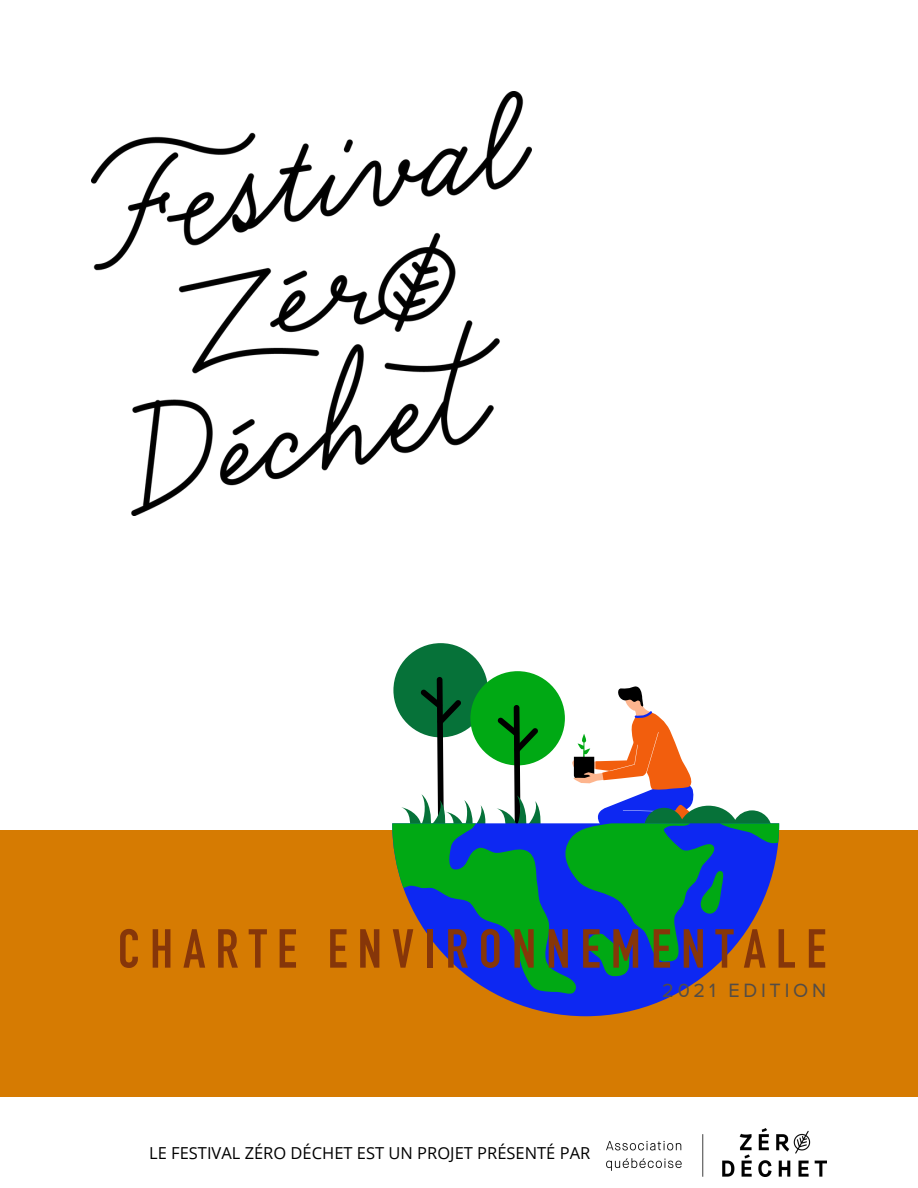
<style>
.page{position:relative;width:918px;height:1188px;background:#fff}
.page>*{position:absolute;margin:0;border:0;box-sizing:border-box;transform-origin:0 0}
.t1{font:700 54px "DIN Condensed";letter-spacing:.19em;color:#863609}
.t2{font:19.8px "Proxima Nova";letter-spacing:.19em;color:#534c46}
.t3{font:16.5px "Open Sans";color:#000}
</style>
<div class="page">
<img style="left:92px;top:92px;width:440px;height:424px">
<div style="left:0;top:830px;width:918px;height:267px;background:#d67b02"></div>
<img style="left:606px;top:1129px;width:221px;height:48px">
<div style="left:393px;top:643px;width:95px;height:94px;background:#067239;border-radius:50%"></div>
<div style="left:470px;top:671px;width:95px;height:94px;background:#00a914;border-radius:50%"></div>
<svg style="left:497px;top:995px;width:177px;height:21px;fill:#0d28f2"></svg>
<svg style="left:392px;top:677px;width:387px;height:318px"></svg>
<p class="t1" style="left:118px;top:929px;width:710px">CHARTE ENVIRONNEMENTALE</p>
<p class="t2" style="left:662px;top:979px;width:165px">2021 EDITION</p>
<p class="t3" style="left:149px;top:1142px;width:443px">LE FESTIVAL ZÉRO DÉCHET EST UN PROJET PRÉSENTÉ PAR</p>
</div>
